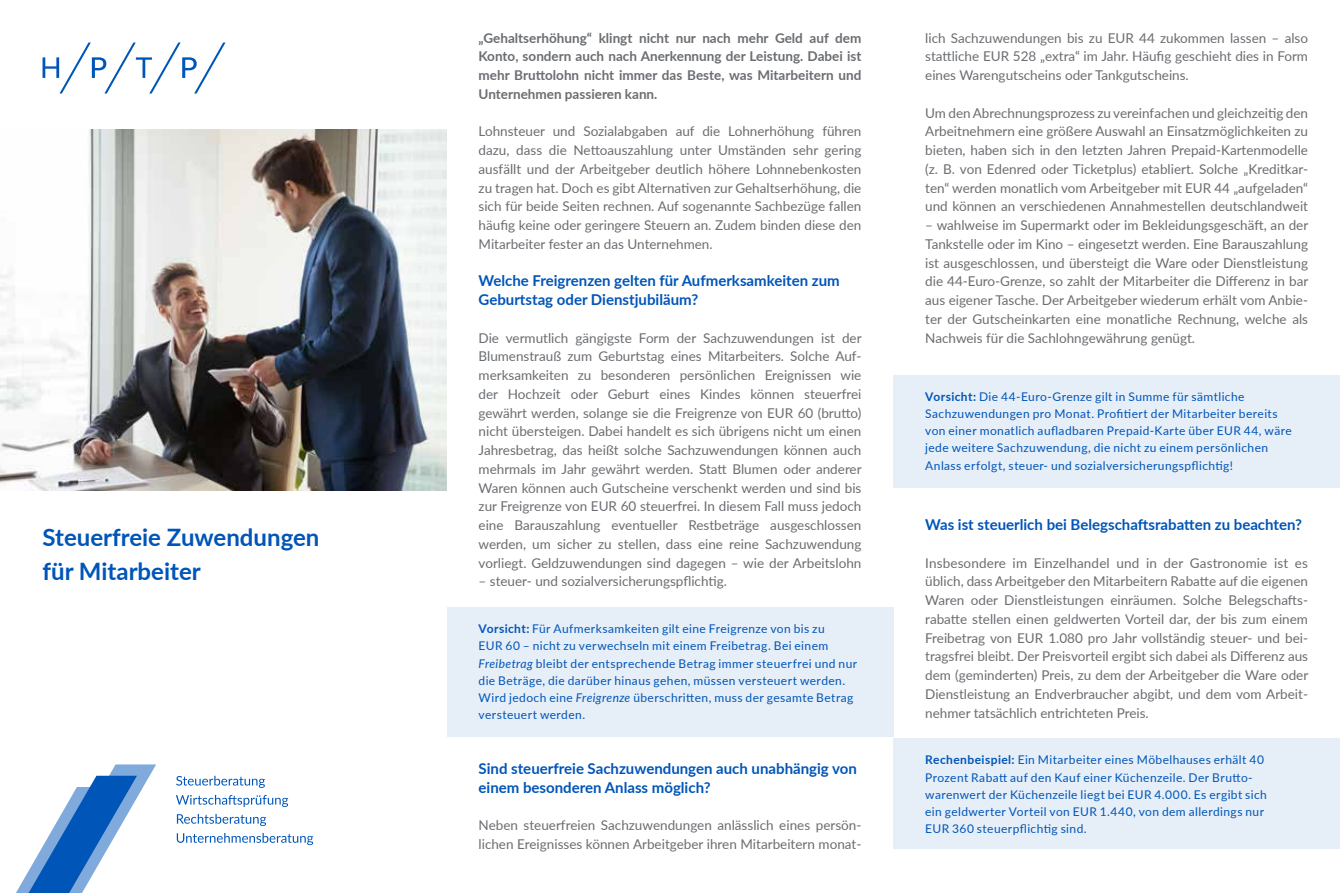
<style>
.page{position:relative;width:1340px;height:893px;background:#fff}
.page>*{position:absolute;margin:0;border:0;box-sizing:border-box;transform-origin:0 0}
.t1{font:700 24px/34.5px "Lato";color:#0055b8}
.t2{font:700 15px/18.8px "Lato";color:#0055b8}
.t3{font:13.5px/18.8px "Lato";color:#6a6d71;text-align:justify}
.t4{font:700 13.5px/18.8px "Lato";color:#6a6d71;text-align:justify}
.t5{font:12px/17.2px "Lato";letter-spacing:.035em;color:#0055b8}
.s1{font-weight:700}
.s2{font-style:italic}
</style>
<div class="page">
<img style="left:0;top:129px;width:446px;height:362px">
<svg style="left:176px;top:776px;width:89px;height:12px"></svg>
<svg style="left:176px;top:795px;width:112px;height:12px"></svg>
<svg style="left:177px;top:814px;width:89px;height:12px"></svg>
<svg style="left:177px;top:833px;width:136px;height:12px"></svg>
<svg style="left:16px;top:764px;width:140px;height:129px"></svg>
<svg style="left:43px;top:43px;width:182px;height:51px"></svg>
<div style="left:446px;top:607px;width:447px;height:129px;background:#e6eef8"></div>
<div style="left:893px;top:375px;width:446px;height:112px;background:#e6eef8"></div>
<div style="left:893px;top:739px;width:446px;height:110px;background:#e6eef8"></div>
<h1 class="t1" style="left:43px;top:519px;width:278px">Steuerfreie Zuwendungen für Mitarbeiter</h1>
<p class="t4" style="left:478px;top:28px;width:384px">„Gehaltserhöhung“ klingt nicht nur nach mehr Geld auf dem Konto, sondern auch nach Anerkennung der Leistung. Dabei ist mehr Bruttolohn nicht immer das Beste, was Mitarbeitern und Unternehmen passieren kann.</p>
<p class="t3" style="left:478px;top:121px;width:384px">Lohnsteuer und Sozialabgaben auf die Lohnerhöhung führen dazu, dass die Nettoauszahlung unter Umständen sehr gering ausfällt und der Arbeitgeber deutlich höhere Lohnnebenkosten zu tragen hat. Doch es gibt Alternativen zur Gehaltserhöhung, die sich für beide Seiten rechnen. Auf sogenannte Sachbezüge fallen häufig keine oder geringere Steuern an. Zudem binden diese den Mitarbeiter fester an das Unternehmen.</p>
<p class="t2" style="left:478px;top:271px;width:363px">Welche Freigrenzen gelten für Aufmerksamkeiten zum<br>Geburtstag oder Dienstjubiläum?</p>
<p class="t3" style="left:478px;top:328px;width:384px">Die vermutlich gängigste Form der Sachzuwendungen ist der Blumenstrauß zum Geburtstag eines Mitarbeiters. Solche Auf&shy;merksamkeiten zu besonderen persönlichen Ereignissen wie der Hochzeit oder Geburt eines Kindes können steuerfrei gewährt werden, solange sie die Freigrenze von EUR 60 (brutto) nicht übersteigen. Dabei handelt es sich übrigens nicht um einen Jahresbetrag, das heißt solche Sachzuwendungen können auch mehrmals im Jahr gewährt werden. Statt Blumen oder anderer Waren können auch Gutscheine verschenkt werden und sind bis zur Freigrenze von EUR 60 steuerfrei. In diesem Fall muss jedoch eine Barauszahlung eventueller Restbeträge ausgeschlossen werden, um sicher zu stellen, dass eine reine Sachzuwendung vorliegt. Geldzuwendungen sind dagegen – wie der Arbeitslohn</p>
<p class="t3" style="left:478px;top:571px;width:250px">– steuer- und sozialversicherungspflichtig.</p>
<p class="t5" style="left:478px;top:620px;width:380px"><span class="s1">Vorsicht:</span> Für Aufmerksamkeiten gilt eine Freigrenze von bis zu<br>EUR 60 – nicht zu verwechseln mit einem Freibetrag. Bei einem <span class="s2">Freibetrag</span> bleibt der entsprechende Betrag immer steuerfrei und nur die Beträge, die darüber hinaus gehen, müssen versteuert werden.<br>Wird jedoch eine <span class="s2">Freigrenze</span> überschritten, muss der gesamte Betrag versteuert werden.</p>
<p class="t2" style="left:478px;top:758px;width:380px">Sind steuerfreie Sachzuwendungen auch unabhängig von einem besonderen Anlass möglich?</p>
<p class="t3" style="left:478px;top:815px;width:384px">Neben steuerfreien Sachzuwendungen anlässlich eines persön&shy;lichen Ereignisses können Arbeitgeber ihren Mitarbeitern monat-</p>
<p class="t3" style="left:925px;top:28px;width:384px">lich Sachzuwendungen bis zu EUR 44 zukommen lassen – also stattliche EUR 528 „extra“ im Jahr. Häufig geschieht dies in Form eines Warengutscheins oder Tankgutscheins.</p>
<p class="t3" style="left:925px;top:103px;width:384px">Um den Abrechnungsprozess zu vereinfachen und gleichzeitig den Arbeitnehmern eine größere Auswahl an Einsatzmöglichkeiten zu bieten, haben sich in den letzten Jahren Prepaid-Kartenmodelle (z. B. von Edenred oder Ticketplus) etabliert. Solche „Kreditkar&shy;ten“ werden monatlich vom Arbeitgeber mit EUR 44 „aufgeladen“ und können an verschiedenen Annahmestellen deutschlandweit</p>
<p class="t3" style="left:925px;top:215px;width:384px">– wahlweise im Supermarkt oder im Bekleidungsgeschäft, an der Tankstelle oder im Kino – eingesetzt werden. Eine Barauszahlung ist ausgeschlossen, und übersteigt die Ware oder Dienstleistung die 44-Euro-Grenze, so zahlt der Mitarbeiter die Differenz in bar aus eigener Tasche. Der Arbeitgeber wiederum erhält vom Anbie&shy;ter der Gutscheinkarten eine monatliche Rechnung, welche als Nachweis für die Sachlohngewährung genügt.</p>
<p class="t5" style="left:925px;top:387px;width:368px"><span class="s1">Vorsicht:</span> Die 44-Euro-Grenze gilt in Summe für sämtliche Sachzuwendungen pro Monat. Profitiert der Mitarbeiter bereits von einer monatlich aufladbaren Prepaid-Karte über EUR 44, wäre jede weitere Sachzuwendung, die nicht zu einem persönlichen Anlass erfolgt, steuer- und sozialversicherungspflichtig!</p>
<p class="t2" style="left:925px;top:515px;width:378px">Was ist steuerlich bei Belegschaftsrabatten zu beachten?</p>
<p class="t3" style="left:925px;top:553px;width:384px">Insbesondere im Einzelhandel und in der Gastronomie ist es üblich, dass Arbeitgeber den Mitarbeitern Rabatte auf die eigenen Waren oder Dienstleistungen einräumen. Solche Belegschafts&shy;rabatte stellen einen geldwerten Vorteil dar, der bis zum einem Freibetrag von EUR 1.080 pro Jahr vollständig steuer- und bei&shy;tragsfrei bleibt. Der Preisvorteil ergibt sich dabei als Differenz aus dem (geminderten) Preis, zu dem der Arbeitgeber die Ware oder Dienstleistung an Endverbraucher abgibt, und dem vom Arbeit&shy;nehmer tatsächlich entrichteten Preis.</p>
<p class="t5" style="left:925px;top:751px;width:343px"><span class="s1">Rechenbeispiel:</span> Ein Mitarbeiter eines Möbelhauses erhält 40<br>Prozent Rabatt auf den Kauf einer Küchenzeile. Der Brutto&shy;warenwert der Küchenzeile liegt bei EUR 4.000. Es ergibt sich ein geldwerter Vorteil von EUR 1.440, von dem allerdings nur EUR 360 steuerpflichtig sind.</p>
</div>
